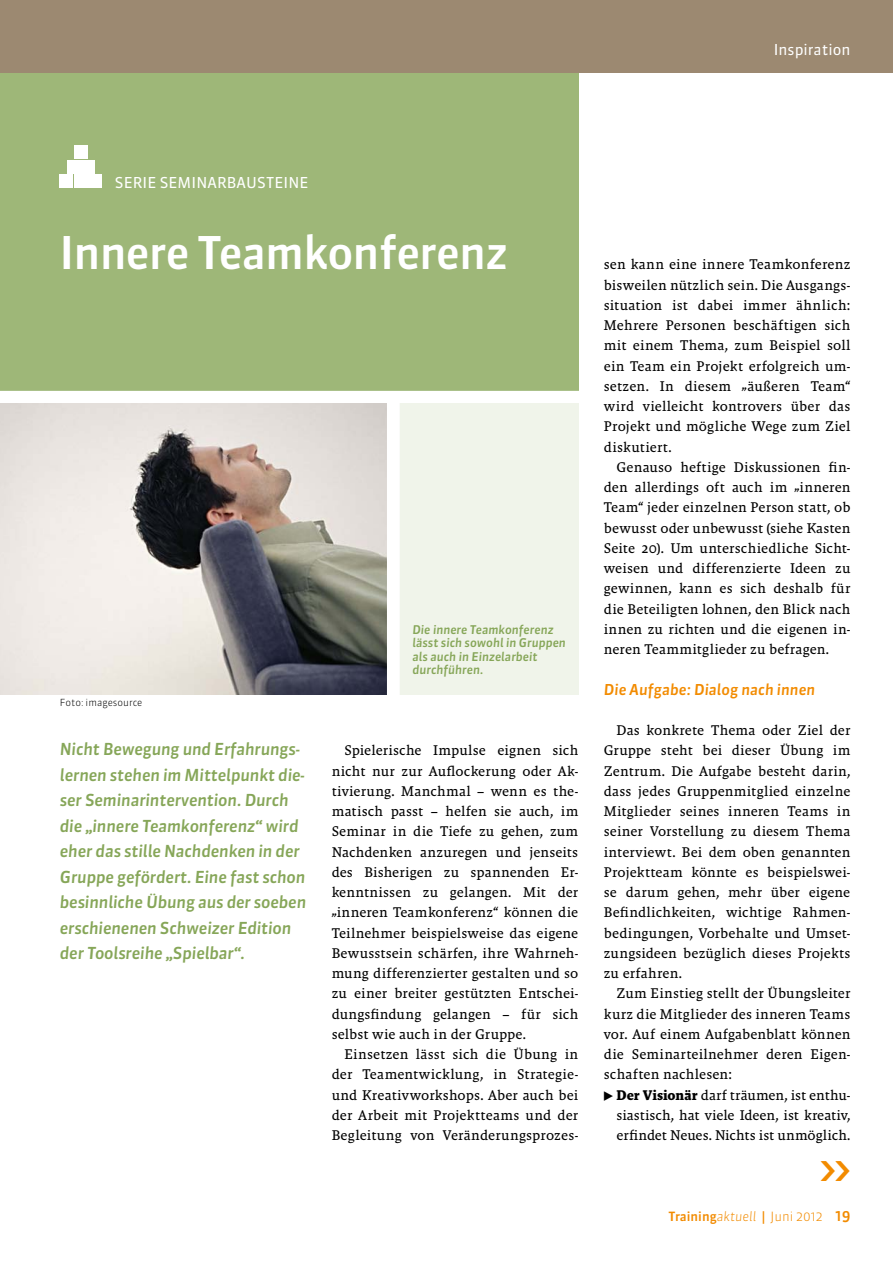
<style>
.page{position:relative;width:893px;height:1263px;background:#fff}
.page>*{position:absolute;margin:0;border:0;box-sizing:border-box;transform-origin:0 0}
.t1{font:500 45px "Sanuk OT";letter-spacing:-.02em;color:#fff}
.t2{font:italic 500 37.5px "Sanuk OT";color:#f28b00}
.t3{font:italic 500 16.5px/25.5px "Sanuk OT";letter-spacing:-.01em;color:#86a658}
.t4{font:15px "Sanuk OT";color:#fff}
.t5{font:italic 500 15px "Sanuk OT";letter-spacing:.005em;color:#f28b00}
.t6{font:14.25px/20.2px "Malaga Reg";letter-spacing:.005em;color:#000;text-align:justify}
.t7{font:500 12.75px "Sanuk OT";color:#f28b00}
.t8{font:italic 500 12px/13.5px "Sanuk OT";color:#86a658}
.t9{font:300 9.75px "Sanuk OT";color:#000}
.s1{font-family:"Malaga";font-weight:700}
.s2{font-weight:300;font-style:italic}
.s3{font-weight:300}
.s4{font-size:15px}
</style>
<div class="page">
<div style="left:0;top:55px;width:579px;height:336px;background:#9eb778"></div>
<div style="left:0;top:0;width:893px;height:72px;background:#9c8971"></div>
<div style="left:88px;top:174px;width:14px;height:14px;background:#fff"></div>
<div style="left:74px;top:174px;width:14px;height:14px;background:#fff"></div>
<div style="left:60px;top:174px;width:13px;height:14px;background:#fff"></div>
<div style="left:81px;top:160px;width:14px;height:13px;background:#fff"></div>
<div style="left:67px;top:160px;width:13px;height:13px;background:#fff"></div>
<div style="left:74px;top:145px;width:14px;height:14px;background:#fff"></div>
<img style="left:0;top:404px;width:387px;height:291px">
<div style="left:393px;top:404px;width:186px;height:291px;background:#f0f4ea"></div>
<div style="left:387px;top:397px;width:13px;height:314px;background:#fff"></div>
<p class="t4" style="left:774px;top:41px;width:78px">I NSPIRATION</p>
<p class="t4" style="left:115px;top:174px;width:195px">SERIE SEMINARBAUSTEINE</p>
<h1 class="t1" style="left:60px;top:225px;width:450px">Innere Teamkonferenz</h1>
<p class="t9" style="left:60px;top:697px;width:84px">Foto: imagesource</p>
<p class="t3" style="left:60px;top:737px;width:248px">Nicht Bewegung und Erfahrungs&shy;lernen stehen im Mittelpunkt die&shy;ser Seminarintervention. Durch die „innere Teamkonferenz“ wird eher das stille Nachdenken in der<br>Gruppe gefördert. Eine fast schon besinnliche Übung aus der soeben erschienenen Schweizer Edition der Toolsreihe „Spielbar“.</p>
<p class="t8" style="left:412px;top:623px;width:155px">Die innere Teamkonferenz lässt sich sowohl in Gruppen als auch in Einzelarbeit durchführen.</p>
<p class="t6" style="left:332px;top:740px;width:248px;text-indent:13px">Spielerische Impulse eignen sich nicht nur zur Auflockerung oder Ak&shy;tivierung. Manchmal – wenn es the&shy;matisch passt – helfen sie auch, im Seminar in die Tiefe zu gehen, zum Nachdenken anzuregen und jenseits des Bisherigen zu spannenden Er&shy;kenntnissen zu gelangen. Mit der „inneren Teamkonferenz“ können die Teilnehmer beispielsweise das eigene Bewusstsein schärfen, ihre Wahrneh&shy;mung differenzierter gestalten und so zu einer breiter gestützten Entschei&shy;dungsfindung gelangen – für sich selbst wie auch in der Gruppe.</p>
<p class="t6" style="left:332px;top:1044px;width:248px;text-indent:13px">Einsetzen lässt sich die Übung in der Teamentwicklung, in Strategie&shy;und Kreativworkshops. Aber auch bei der Arbeit mit Projektteams und der Begleitung von Veränderungsprozes-</p>
<p class="t6" style="left:604px;top:254px;width:248px">sen kann eine innere Teamkonferenz bisweilen nützlich sein. Die Ausgangs&shy;situation ist dabei immer ähnlich:<br>Mehrere Personen beschäftigen sich mit einem Thema, zum Beispiel soll ein Team ein Projekt erfolgreich um&shy;setzen. In diesem „äußeren Team“ wird vielleicht kontrovers über das Projekt und mögliche Wege zum Ziel diskutiert.</p>
<p class="t6" style="left:604px;top:457px;width:248px;text-indent:13px">Genauso heftige Diskussionen fin&shy;den allerdings oft auch im „inneren Team“ jeder einzelnen Person statt, ob bewusst oder unbewusst (siehe Kasten Seite 20). Um unterschiedliche Sicht&shy;weisen und differenzierte Ideen zu gewinnen, kann es sich deshalb für die Beteiligten lohnen, den Blick nach innen zu richten und die eigenen in&shy;neren Teammitglieder zu befragen.</p>
<p class="t5" style="left:604px;top:680px;width:213px">Die Aufgabe: Dialog nach innen</p>
<p class="t6" style="left:604px;top:720px;width:248px;text-indent:13px">Das konkrete Thema oder Ziel der Gruppe steht bei dieser Übung im Zentrum. Die Aufgabe besteht darin, dass jedes Gruppenmitglied einzelne Mitglieder seines inneren Teams in seiner Vorstellung zu diesem Thema interviewt. Bei dem oben genannten Projektteam könnte es beispielswei&shy;se darum gehen, mehr über eigene Befindlichkeiten, wichtige Rahmen&shy;bedingungen, Vorbehalte und Umset&shy;zungsideen bezüglich dieses Projekts zu erfahren.</p>
<p class="t6" style="left:604px;top:983px;width:248px;text-indent:13px">Zum Einstieg stellt der Übungsleiter kurz die Mitglieder des inneren Teams vor. Auf einem Aufgabenblatt können die Seminarteilnehmer deren Eigen&shy;schaften nachlesen:</p>
<p class="t6" style="left:617px;top:1085px;width:235px"><span class="s1">Der Visionär</span> darf träumen, ist enthu&shy;siastisch, hat viele Ideen, ist kreativ, erfindet Neues. Nichts ist unmöglich.</p>
<h2 class="t2" style="left:818px;top:1144px;width:36px">&gt;&gt;</h2>
<p class="t7" style="left:668px;top:1209px;width:184px">Training<span class="s2">aktuell</span> | <span class="s3">Juni 2012</span> <span class="s4">19</span></p>
</div>
